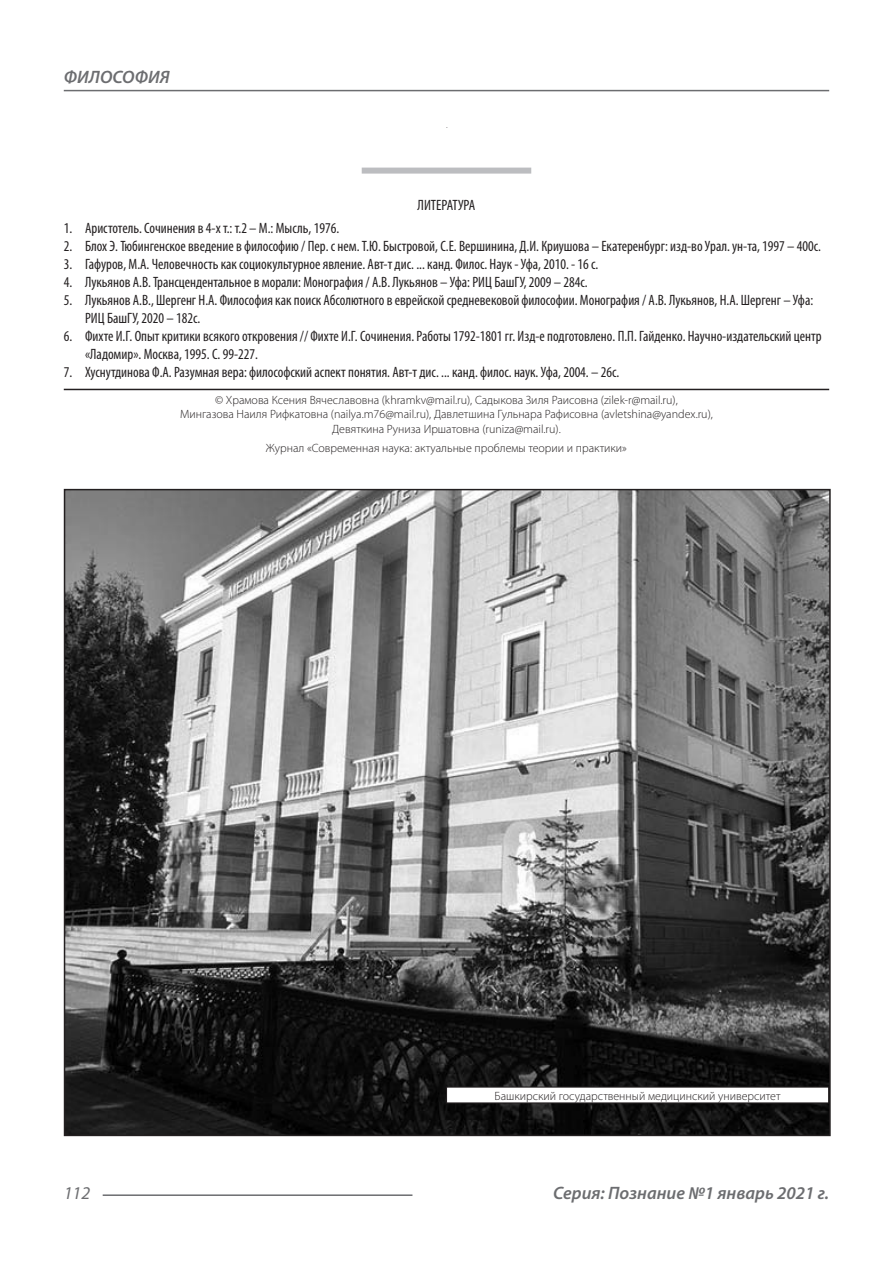
<style>
.page{position:relative;width:893px;height:1263px;background:#fff}
.page>*{position:absolute;margin:0;border:0;box-sizing:border-box;transform-origin:0 0}
.t1{font:italic 600 18px "Myriad Pro";color:#6c6d70}
.t2{font:italic 18px "Myriad Pro";color:#6c6d70}
.Библиография_Литерат{font:condensed 15px/18px "Myriad Pro";color:#231f20}
.Автор_копирайт{font:300 12px/14.4px "Myriad Pro";color:#231f20;text-align:center}
</style>
<div class="page">
<hr style="left:103px;top:1194px;width:309px;height:2px;background:#6c6d70">
<hr style="left:64px;top:90px;width:765px;height:1px;background:#6c6d70">
<div style="left:362px;top:168px;width:169px;height:6px;background:#bcbdc0"></div>
<hr style="left:64px;top:389px;width:765px;height:1px;background:#231f20">
<img style="left:67px;top:492px;width:761px;height:641px">
<div style="left:446px;top:1087px;width:383px;height:16px;background:#fff"></div>
<div style="left:446px;top:1086px;width:383px;height:17px;border:1px solid #231f20"></div>
<p class="t1" style="left:64px;top:66px;width:107px">ФИЛОСОФИЯ</p>
<p class="Библиография_Литерат" style="left:418px;top:195px;width:59px">ЛИТЕРАТУРА</p>
<p class="Библиография_Литерат" style="left:64px;top:219px;width:277px">1. Аристотель. Сочинения в 4-х т.: т.2 – М.: Мысль, 1976.</p>
<p class="Библиография_Литерат" style="left:64px;top:237px;width:759px">2. Блох Э. Тюбингенское введение в философию / Пер. с нем. Т.Ю. Быстровой, С.Е. Вершинина, Д.И. Криушова – Екатеренбург: изд-во Урал. ун-та, 1997 – 400с.</p>
<p class="Библиография_Литерат" style="left:64px;top:255px;width:536px">3. Гафуров, М.А. Человечность как социокультурное явление. Авт-т дис. ... канд. Филос. Наук - Уфа, 2010. - 16 с.</p>
<p class="Библиография_Литерат" style="left:64px;top:273px;width:525px">4. Лукьянов А.В. Трансцендентальное в морали: Монография / А.В. Лукьянов – Уфа: РИЦ БашГУ, 2009 – 284с.</p>
<p class="Библиография_Литерат" style="left:85px;top:291px;width:730px;text-indent:-21px">5. Лукьянов А.В., Шергенг Н.А. Философия как поиск Абсолютного в еврейской средневековой философии. Монография / А.В. Лукьянов, Н.А. Шергенг – Уфа:<br>РИЦ БашГУ, 2020 – 182с.</p>
<p class="Библиография_Литерат" style="left:85px;top:327px;width:738px;text-indent:-21px">6. Фихте И.Г. Опыт критики всякого откровения // Фихте И.Г. Сочинения. Работы 1792-1801 гг. Изд-е подготовлено. П.П. Гайденко. Научно-издательский центр «Ладомир». Москва, 1995. С. 99-227.</p>
<p class="Библиография_Литерат" style="left:64px;top:363px;width:557px">7. Хуснутдинова Ф.А. Разумная вера: философский аспект понятия. Авт-т дис. ... канд. филос. наук. Уфа, 2004. – 26с.</p>
<p class="Автор_копирайт" style="left:180px;top:392px;width:534px">© Храмова Ксения Вячеславовна (khramkv@mail.ru), Садыкова Зиля Раисовна (zilek-r@mail.ru),<br>Мингазова Наиля Рифкатовна (nailya.m76@mail.ru), Давлетшина Гульнара Рафисовна (avletshina@yandex.ru),<br>Девяткина Руниза Иршатовна (runiza@mail.ru).</p>
<p class="Автор_копирайт" style="left:266px;top:441px;width:363px">Журнал «Современная наука: актуальные проблемы теории и практики»</p>
<p class="Автор_копирайт" style="left:495px;top:1088px;width:288px">Башкирский государственный медицинский университет</p>
<p class="t2" style="left:64px;top:1182px;width:28px">112</p>
<p class="t1" style="left:553px;top:1182px;width:278px">Серия: Познание №1 январь 2021 г.</p>
</div>
